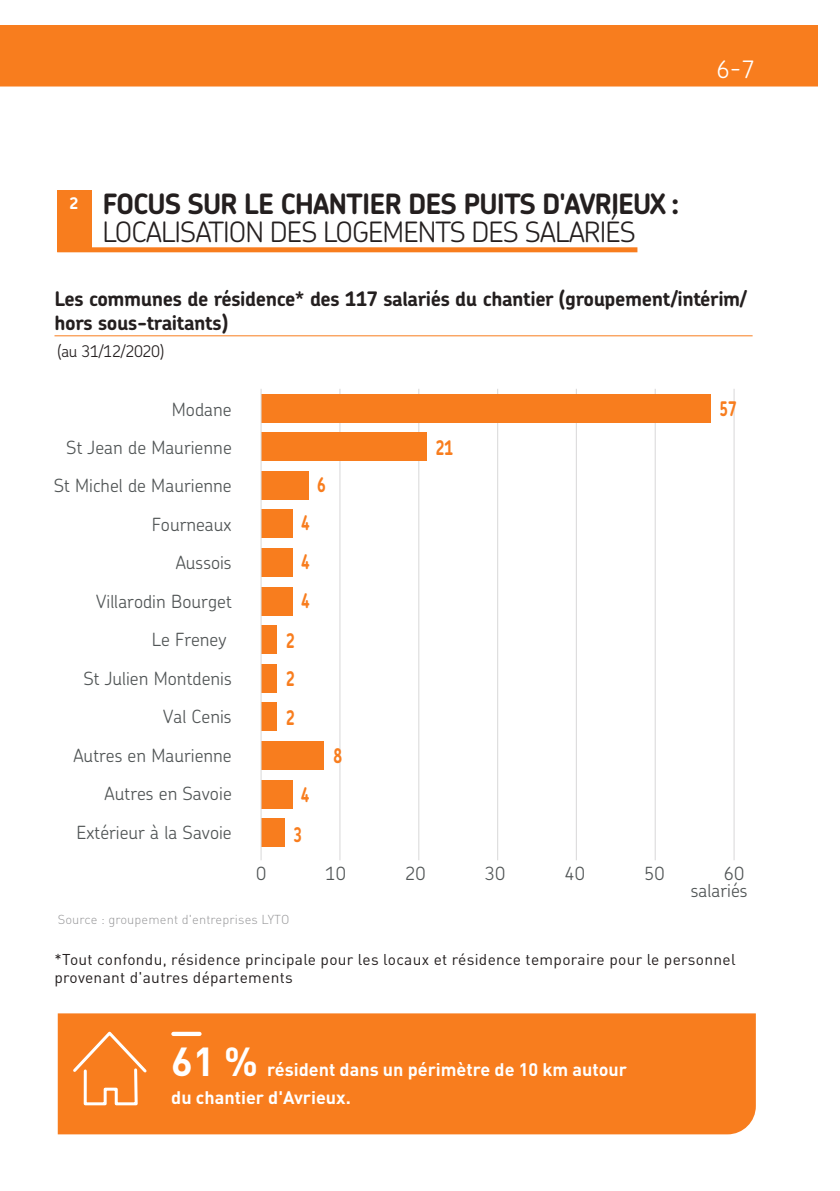
<style>
.page{position:relative;width:840px;height:1191px;background:#fff}
.page>*{position:absolute;margin:0;border:0;box-sizing:border-box;transform-origin:0 0}
.t1{font:700 40px "DIN";color:#fff}
.t2{font:700 28px "Chevin Pro";letter-spacing:-.035em;color:#241f1f}
.t3{font:300 28px "Chevin Pro";letter-spacing:-.035em;color:#241f1f}
.t4{font:300 24px "Chevin Pro";color:#fff}
.t5{font:700 20.2px/38.6px "Chevin Pro";color:#f87d1e;text-align:justify;scale:.77 1}
.t6{font:700 20px/24px "Chevin Pro";letter-spacing:-.02em;color:#241f1f}
.t7{font:300 18.2px/38.4px "Chevin Pro";color:#515556;text-align:right}
.t8{font:700 18px/28px "DIN";color:#fff}
.t9{font:300 16px "Chevin Pro";letter-spacing:-.02em;color:#241f1f}
.t10{font:700 16px "Chevin Pro";color:#fff}
.t11{font:15.4px/18px "DIN";letter-spacing:.02em;color:#241f1f}
.t12{font:300 12.8px "DIN";letter-spacing:.01em;color:#969698}
</style>
<div class="page">
<div style="left:58px;top:1013px;width:697px;height:121px;background:#f87d1e"></div>
<div style="left:0;top:26px;width:816px;height:62px;background:#f87d1e"></div>
<svg style="left:0;top:55px;width:818px;height:33px"></svg>
<div style="left:57px;top:247px;width:580px;height:5px;background:#f87d1e"></div>
<div style="left:57px;top:190px;width:34px;height:61px;background:#f87d1e"></div>
<hr style="left:54px;top:335px;width:698px;height:1px;background:#f87d1e">
<div style="left:173px;top:1031px;width:26px;height:5px;background:#fff"></div>
<hr style="left:339px;top:389px;width:1px;height:471px;background:#d9d8d9">
<hr style="left:418px;top:389px;width:1px;height:471px;background:#d9d8d9">
<hr style="left:497px;top:389px;width:1px;height:471px;background:#d9d8d9">
<hr style="left:575px;top:389px;width:1px;height:471px;background:#d9d8d9">
<hr style="left:654px;top:389px;width:1px;height:471px;background:#d9d8d9">
<hr style="left:733px;top:389px;width:1px;height:471px;background:#d9d8d9">
<div style="left:261px;top:394px;width:449px;height:28px;background:#f87d1e"></div>
<div style="left:261px;top:432px;width:165px;height:29px;background:#f87d1e"></div>
<div style="left:261px;top:471px;width:47px;height:28px;background:#f87d1e"></div>
<div style="left:261px;top:509px;width:31px;height:29px;background:#f87d1e"></div>
<div style="left:261px;top:548px;width:31px;height:29px;background:#f87d1e"></div>
<div style="left:261px;top:587px;width:31px;height:28px;background:#f87d1e"></div>
<div style="left:261px;top:625px;width:15px;height:29px;background:#f87d1e"></div>
<div style="left:261px;top:664px;width:15px;height:28px;background:#f87d1e"></div>
<div style="left:261px;top:702px;width:15px;height:29px;background:#f87d1e"></div>
<div style="left:261px;top:741px;width:63px;height:29px;background:#f87d1e"></div>
<div style="left:261px;top:779px;width:31px;height:29px;background:#f87d1e"></div>
<div style="left:261px;top:818px;width:23px;height:29px;background:#f87d1e"></div>
<hr style="left:260px;top:389px;width:1px;height:471px;background:#d9d8d9">
<svg style="left:70px;top:1028px;width:79px;height:78px"></svg>
<h3 class="t4" style="left:716px;top:53px;width:40px">6-7</h3>
<p class="t10" style="left:70px;top:192px;width:10px">2</p>
<h2 class="t2" style="left:102px;top:185px;width:578px">FOCUS SUR LE CHANTIER DES PUITS D'AVRIEUX :</h2>
<h2 class="t3" style="left:102px;top:213px;width:534px">LOCALISATION DES LOGEMENTS DES SALARIÉS</h2>
<p class="t6" style="left:54px;top:286px;width:693px">Les communes de résidence* des 117 salariés du chantier (groupement/intérim/ hors sous-traitants)</p>
<p class="t9" style="left:57px;top:340px;width:108px">(au 31/12/2020)</p>
<p class="t7" style="left:54px;top:389px;width:179px">Modane<br>St Jean de Maurienne<br>St Michel de Maurienne<br>Fourneaux<br>Aussois<br>Villarodin Bourget<br>Le Freney<br>St Julien Montdenis<br>Val Cenis<br>Autres en Maurienne<br>Autres en Savoie<br>Extérieur à la Savoie</p>
<p class="t5" style="left:719px;top:389px;width:24px">57</p>
<p class="t5" style="left:435px;top:428px;width:24px">21</p>
<p class="t5" style="left:317px;top:465px;width:13px">6</p>
<p class="t5" style="left:301px;top:503px;width:13px">4<br>4<br>4</p>
<p class="t5" style="left:286px;top:621px;width:13px">2<br>2<br>2</p>
<p class="t5" style="left:333px;top:736px;width:13px">8</p>
<p class="t5" style="left:293px;top:775px;width:22px;line-height:39.4px;text-align:center">4<br>3</p>
<p class="t7" style="left:256px;top:853px;width:12px">0</p>
<p class="t7" style="left:325px;top:853px;width:22px">10</p>
<p class="t7" style="left:405px;top:853px;width:22px">20</p>
<p class="t7" style="left:484px;top:853px;width:22px">30</p>
<p class="t7" style="left:564px;top:853px;width:22px">40</p>
<p class="t7" style="left:643px;top:853px;width:22px">50</p>
<p class="t7" style="left:690px;top:864px;width:58px;line-height:16.6px">60 salariés</p>
<p class="t12" style="left:58px;top:911px;width:233px">Source : groupement d'entreprises LYTO</p>
<p class="t11" style="left:54px;top:950px;width:682px">*Tout confondu, résidence principale pour les locaux et résidence temporaire pour le personnel provenant d'autres départements</p>
<h1 class="t1" style="left:171px;top:1035px;width:88px">61 %</h1>
<p class="t8" style="left:171px;top:1054px;width:457px;text-indent:96px">résident dans un périmètre de 10 km autour du chantier d'Avrieux.</p>
</div>
